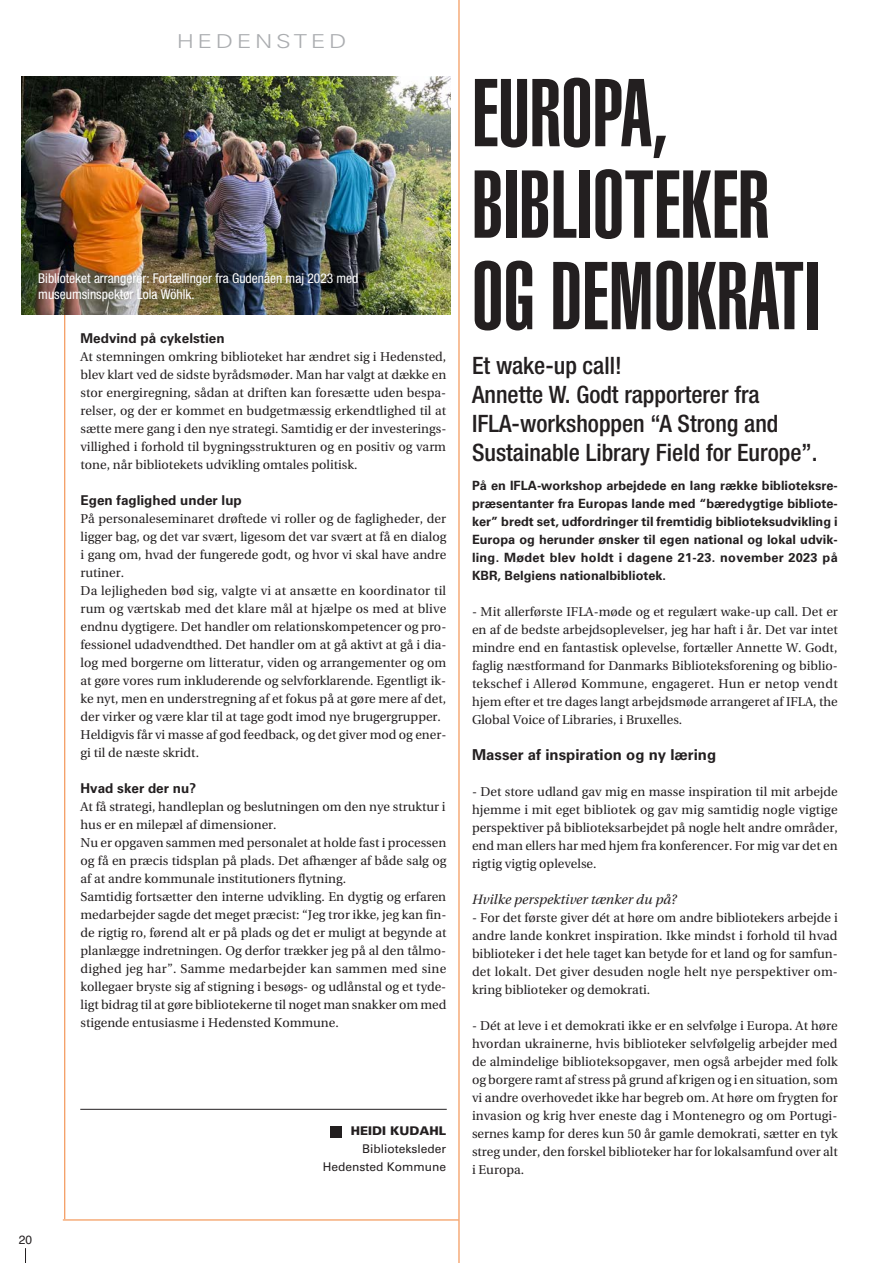
<style>
.page{position:relative;width:893px;height:1263px;background:#fff}
.page>*{position:absolute;margin:0;border:0;box-sizing:border-box;transform-origin:0 0}
.t1{font:94.5px/91.5px "Helvetica LT Std Ultra Comp";color:#231f20}
.t2{font:500 condensed 24px/28.8px "Helvetica Neue LT Std";color:#231f20}
.t3{font:300 19.2px "Univers LT Std";letter-spacing:.15em;color:#abadb0;scale:1.25 1}
.t4{font:700 15px "Univers LT Std";color:#231f20}
.t5{font:condensed 13.5px/16.2px "Helvetica Neue LT Std";color:#fff}
.t6{font:700 13.5px "Univers LT Std";color:#231f20}
.t7{font:italic 13.5px "Utopia";color:#231f20}
.t8{font:12.75px/18px "Utopia";color:#231f20;text-align:justify}
.t9{font:700 12.75px/18px "Univers LT Std";color:#231f20;text-align:justify}
.t10{font:12px/18px "Univers LT Std";color:#231f20;text-align:right}
.t11{font:900 12px "Univers LT Std";color:#231f20}
.t12{font:12px "Helvetica";color:#231f20}
</style>
<div class="page">
<hr style="left:80px;top:1109px;width:367px;height:1px;background:#231f20">
<hr style="left:65px;top:304px;width:1px;height:915px;background:#f18237">
<hr style="left:459px;top:0;width:1px;height:1263px;background:#f18237">
<svg style="left:25px;top:1248px;width:1px;height:15px"></svg>
<hr style="left:63px;top:1220px;width:395px;height:1px;background:#f18237">
<img style="left:21px;top:77px;width:430px;height:238px">
<div style="left:330px;top:1126px;width:12px;height:11px;background:#231f20"></div>
<h3 class="t3" style="left:177px;top:30px;width:137px">HEDENSTED</h3>
<p class="t5" style="left:38px;top:272px;width:322px">Biblioteket arrangerer: Fortællinger fra Gudenåen maj 2023 med museumsinspektør Lola Wöhlk.</p>
<p class="t6" style="left:81px;top:333px;width:146px">Medvind på cykelstien</p>
<p class="t8" style="left:81px;top:348px;width:367px">At stemningen omkring biblioteket har ændret sig i Hedensted, blev klart ved de sidste byrådsmøder. Man har valgt at dække en stor energiregning, sådan at driften kan foresætte uden bespa&shy;relser, og der er kommet en budgetmæssig erkendtlighed til at sætte mere gang i den nye strategi. Samtidig er der investerings&shy;villighed i forhold til bygningsstrukturen og en positiv og varm tone, når bibliotekets udvikling omtales politisk.</p>
<p class="t6" style="left:81px;top:495px;width:163px">Egen faglighed under lup</p>
<p class="t8" style="left:81px;top:510px;width:367px;text-align:left">På personaleseminaret drøftede vi roller og de fagligheder, der ligger bag, og det var svært, ligesom det var svært at få en dialog i gang om, hvad der fungerede godt, og hvor vi skal have andre rutiner.<br>Da lejligheden bød sig, valgte vi at ansætte en koordinator til rum og værtskab med det klare mål at hjælpe os med at blive endnu dygtigere. Det handler om relationskompetencer og pro&shy;fessionel udadvendthed. Det handler om at gå aktivt at gå i dia&shy;log med borgerne om litteratur, viden og arrangementer og om at gøre vores rum inkluderende og selvforklarende. Egentligt ik&shy;ke nyt, men en understregning af et fokus på at gøre mere af det, der virker og være klar til at tage godt imod nye brugergrupper.<br>Heldigvis får vi masse af god feedback, og det giver mod og ener&shy;gi til de næste skridt.</p>
<p class="t6" style="left:81px;top:783px;width:117px">Hvad sker der nu?</p>
<p class="t8" style="left:81px;top:798px;width:367px;text-align:left">At få strategi, handleplan og beslutningen om den nye struktur i hus er en milepæl af dimensioner.<br>Nu er opgaven sammen med personalet at holde fast i processen og få en præcis tidsplan på plads. Det afhænger af både salg og af at andre kommunale institutioners flytning.<br>Samtidig fortsætter den interne udvikling. En dygtig og erfaren medarbejder sagde det meget præcist: “Jeg tror ikke, jeg kan fin&shy;de rigtig ro, førend alt er på plads og det er muligt at begynde at planlægge indretningen. Og derfor trækker jeg på al den tålmo&shy;dighed jeg har”. Samme medarbejder kan sammen med sine kollegaer bryste sig af stigning i besøgs- og udlånstal og et tyde&shy;ligt bidrag til at gøre bibliotekerne til noget man snakker om med stigende entusiasme i Hedensted Kommune.</p>
<p class="t12" style="left:19px;top:1230px;width:15px">20</p>
<p class="t11" style="left:351px;top:1123px;width:97px">HEIDI KUDAHL</p>
<p class="t10" style="left:323px;top:1141px;width:125px">Biblioteksleder<br>Hedensted Kommune</p>
<h1 class="t1" style="left:472px;top:68px;width:350px">EUROPA,<br>BIBLIOTEKER<br>OG DEMOKRATI</h1>
<h2 class="t2" style="left:472px;top:354px;width:347px">Et wake-up call!<br>Annette W. Godt rapporterer fra<br>IFLA-workshoppen “A Strong and<br>Sustainable Library Field for Europe”.</h2>
<p class="t9" style="left:472px;top:477px;width:367px">På en IFLA-workshop arbejdede en lang række biblioteksre&shy;præsentanter fra Europas lande med “bæredygtige bibliote&shy;ker” bredt set, udfordringer til fremtidig biblioteksudvikling i Europa og herunder ønsker til egen national og lokal udvik&shy;ling. Mødet blev holdt i dagene 21-23. november 2023 på KBR, Belgiens nationalbibliotek.</p>
<p class="t8" style="left:472px;top:603px;width:367px">- Mit allerførste IFLA-møde og et regulært wake-up call. Det er en af de bedste arbejdsoplevelser, jeg har haft i år. Det var intet mindre end en fantastisk oplevelse, fortæller Annette W. Godt, faglig næstformand for Danmarks Biblioteksforening og biblio&shy;tekschef i Allerød Kommune, engageret. Hun er netop vendt hjem efter et tre dages langt arbejdsmøde arrangeret af IFLA, the Global Voice of Libraries, i Bruxelles.</p>
<p class="t4" style="left:472px;top:749px;width:246px">Masser af inspiration og ny læring</p>
<p class="t8" style="left:472px;top:783px;width:367px">- Det store udland gav mig en masse inspiration til mit arbejde hjemme i mit eget bibliotek og gav mig samtidig nogle vigtige perspektiver på biblioteksarbejdet på nogle helt andre områder, end man ellers har med hjem fra konferencer. For mig var det en rigtig vigtig oplevelse.</p>
<p class="t7" style="left:472px;top:892px;width:206px">Hvilke perspektiver tænker du på?</p>
<p class="t8" style="left:472px;top:909px;width:367px">- For det første giver dét at høre om andre bibliotekers arbejde i andre lande konkret inspiration. Ikke mindst i forhold til hvad biblioteker i det hele taget kan betyde for et land og for samfun&shy;det lokalt. Det giver desuden nogle helt nye perspektiver om&shy;kring biblioteker og demokrati.</p>
<p class="t8" style="left:472px;top:1017px;width:367px">- Dét at leve i et demokrati ikke er en selvfølge i Europa. At høre hvordan ukrainerne, hvis biblioteker selvfølgelig arbejder med de almindelige biblioteksopgaver, men også arbejder med folk og borgere ramt af stress på grund af krigen og i en situation, som vi andre overhovedet ikke har begreb om. At høre om frygten for invasion og krig hver eneste dag i Montenegro og om Portugi&shy;sernes kamp for deres kun 50 år gamle demokrati, sætter en tyk streg under, den forskel biblioteker har for lokalsamfund over alt i Europa.</p>
</div>
